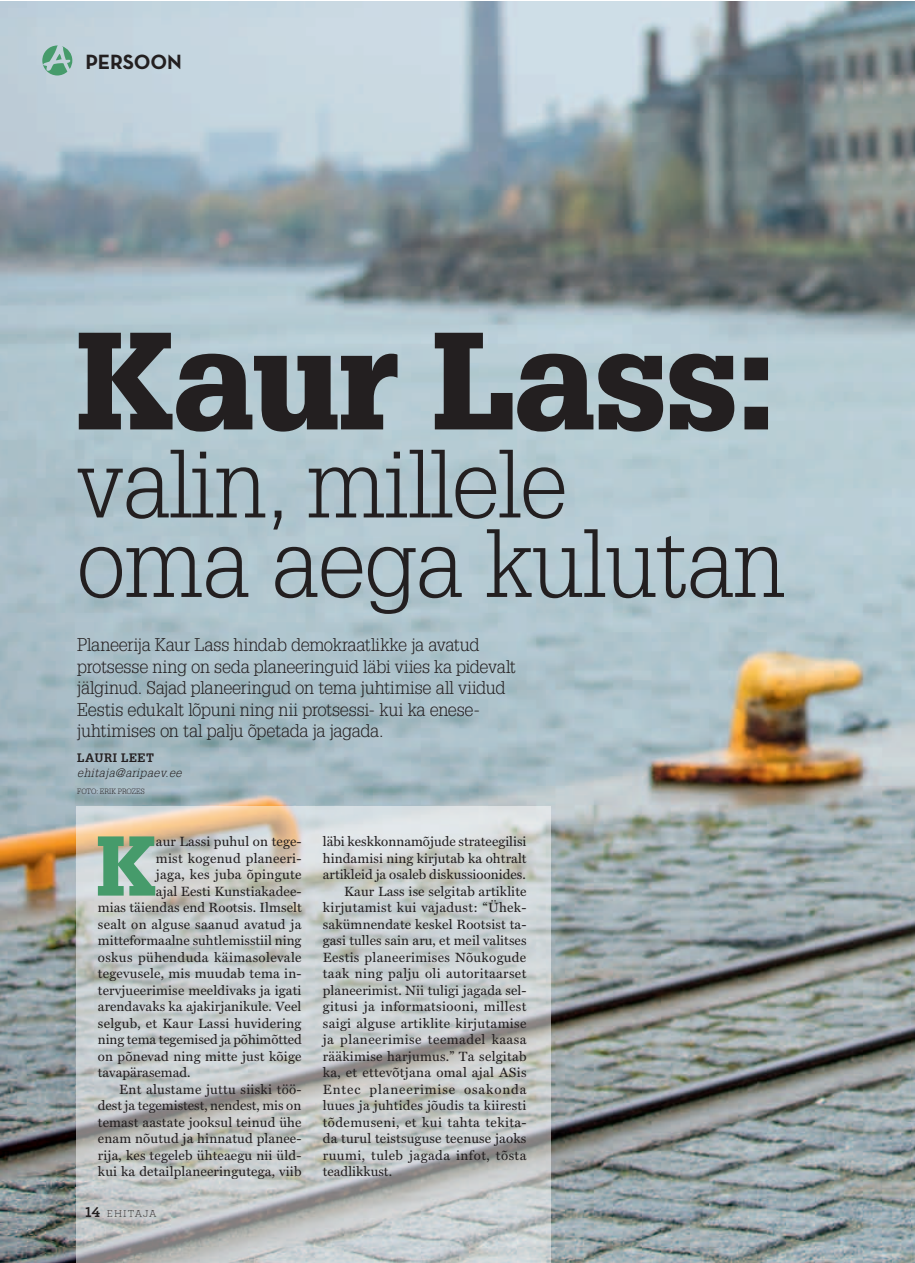
<style>
.page{position:relative;width:915px;height:1263px;background:#fff}
.page>*{position:absolute;margin:0;border:0;box-sizing:border-box;transform-origin:0 0}
.t1{font:900 135px "Glypha LT Std";letter-spacing:-.01em;color:#231f20}
.t2{font:300 94.5px/79.5px "Glypha LT Std";letter-spacing:-.01em;color:#231f20}
.t3{font:900 82.65px "Glypha LT Std";color:#469b6b}
.t4{font:700 21px "Neutra Text TF";letter-spacing:-.01em;color:#231f20}
.t5{font:300 18px/21.6px "Glypha LT Std";letter-spacing:-.01em;color:#231f20}
.t6{font:13.5px "Miller Text";letter-spacing:.01em;color:#231f20}
.t7{font:13.5px "Miller Text";letter-spacing:.03em;color:#231f20}
.t8{font:13.5px "Miller Text";letter-spacing:.035em;color:#231f20}
.t9{font:13.5px "Miller Text";letter-spacing:.065em;color:#231f20}
.t10{font:italic 300 12px "Glypha LT Std";letter-spacing:.04em;color:#231f20}
.t11{font:700 12px "Glypha LT Std";letter-spacing:.04em;color:#231f20}
.t12{font:300 10.5px "Archer";letter-spacing:.095em;color:#231f20}
.t13{font:300 7.5px "Glypha LT Std";color:#231f20}
.s1{font-weight:700;font-size:15px}
</style>
<div class="page">
<img style="left:0;top:1px;width:914px;height:1262px">
<svg style="left:77px;top:806px;width:474px;height:457px"></svg>
<svg style="left:42px;top:45px;width:30px;height:30px"></svg>
<h3 class="t4" style="left:85px;top:48px;width:98px">PERSOON</h3>
<h1 class="t1" style="left:77px;top:299px;width:699px">Kaur Lass:</h1>
<h2 class="t2" style="left:77px;top:446px;width:710px">valin, millele<br>oma aega kulutan</h2>
<p class="t5" style="left:77px;top:634px;width:440px">Planeerija Kaur Lass hindab demokraatlikke ja avatud protsesse ning on seda planeeringuid läbi viies ka pidevalt jälginud. Sajad planeeringud on tema juhtimise all viidud Eestis edukalt lõpuni ning nii protsessi- kui ka enese&shy;juhtimises on tal palju õpetada ja jagada.</p>
<p class="t11" style="left:77px;top:750px;width:78px">LAURI LEET</p>
<p class="t10" style="left:77px;top:766px;width:106px">ehitaja@aripaev.ee</p>
<p class="t13" style="left:77px;top:787px;width:69px">FOTO: ERIK PROZES</p>
<h3 class="t3" style="left:96px;top:816px;width:61px">K</h3>
<p class="t6" style="left:156px;top:833px;width:147px">aur Lassi puhul on tege-</p>
<p class="t6" style="left:156px;top:850px;width:147px">mist kogenud planeeri-</p>
<p class="t6" style="left:156px;top:866px;width:147px">jaga, kes juba õpingute</p>
<p class="t6" style="left:156px;top:883px;width:147px">ajal Eesti Kunstiakadee-</p>
<p class="t6" style="left:98px;top:899px;width:205px">mias täiendas end Rootsis. Ilmselt</p>
<p class="t6" style="left:98px;top:916px;width:205px">sealt on alguse saanud avatud ja</p>
<p class="t6" style="left:98px;top:932px;width:205px">mitteformaalne suhtlemisstiil ning</p>
<p class="t7" style="left:98px;top:949px;width:205px">oskus pühenduda käimasolevale</p>
<p class="t6" style="left:98px;top:965px;width:205px">tegevusele, mis muudab tema in-</p>
<p class="t6" style="left:98px;top:982px;width:205px">tervjueerimise meeldivaks ja igati</p>
<p class="t6" style="left:98px;top:998px;width:205px">arendavaks ka ajakirjanikule. Veel</p>
<p class="t6" style="left:98px;top:1015px;width:205px">selgub, et Kaur Lassi huvidering</p>
<p class="t6" style="left:98px;top:1031px;width:205px">ning tema tegemised ja põhimõtted</p>
<p class="t6" style="left:98px;top:1048px;width:205px">on põnevad ning mitte just kõige</p>
<p class="t6" style="left:98px;top:1064px;width:94px">tavapärasemad.</p>
<p class="t6" style="left:119px;top:1081px;width:184px">Ent alustame juttu siiski töö-</p>
<p class="t6" style="left:98px;top:1097px;width:205px">dest ja tegemistest, nendest, mis on</p>
<p class="t6" style="left:98px;top:1114px;width:205px">temast aastate jooksul teinud ühe</p>
<p class="t6" style="left:98px;top:1130px;width:205px">enam nõutud ja hinnatud planee-</p>
<p class="t6" style="left:98px;top:1147px;width:205px">rija, kes tegeleb ühteaegu nii üld-</p>
<p class="t6" style="left:98px;top:1163px;width:205px">kui ka detailplaneeringutega, viib</p>
<p class="t12" style="left:85px;top:1206px;width:73px"><span class="s1">14</span> EHITAJA</p>
<p class="t6" style="left:323px;top:833px;width:205px">läbi keskkonnamõjude strateegilisi</p>
<p class="t6" style="left:323px;top:850px;width:205px">hindamisi ning kirjutab ka ohtralt</p>
<p class="t6" style="left:323px;top:866px;width:204px">artikleid ja osaleb diskussioonides.</p>
<p class="t6" style="left:344px;top:883px;width:184px">Kaur Lass ise selgitab artiklite</p>
<p class="t6" style="left:323px;top:899px;width:205px">kirjutamist kui vajadust: “Ühek-</p>
<p class="t6" style="left:323px;top:916px;width:205px">sakümnendate keskel Rootsist ta-</p>
<p class="t6" style="left:323px;top:932px;width:205px">gasi tulles sain aru, et meil valitses</p>
<p class="t6" style="left:323px;top:949px;width:205px">Eestis planeerimises Nõukogude</p>
<p class="t6" style="left:323px;top:965px;width:205px">taak ning palju oli autoritaarset</p>
<p class="t6" style="left:323px;top:982px;width:205px">planeerimist. Nii tuligi jagada sel-</p>
<p class="t7" style="left:323px;top:998px;width:205px">gitusi ja informatsiooni, millest</p>
<p class="t6" style="left:323px;top:1015px;width:205px">saigi alguse artiklite kirjutamise</p>
<p class="t8" style="left:323px;top:1031px;width:205px">ja planeerimise teemadel kaasa</p>
<p class="t6" style="left:323px;top:1048px;width:205px">rääkimise harjumus.” Ta selgitab</p>
<p class="t6" style="left:323px;top:1064px;width:205px">ka, et ettevõtjana omal ajal ASis</p>
<p class="t9" style="left:323px;top:1081px;width:205px">Entec planeerimise osakonda</p>
<p class="t6" style="left:323px;top:1097px;width:205px">luues ja juhtides jõudis ta kiiresti</p>
<p class="t7" style="left:323px;top:1114px;width:205px">tõdemuseni, et kui tahta tekita-</p>
<p class="t6" style="left:323px;top:1130px;width:205px">da turul teistsuguse teenuse jaoks</p>
<p class="t8" style="left:323px;top:1147px;width:205px">ruumi, tuleb jagada infot, tõsta</p>
<p class="t6" style="left:323px;top:1163px;width:71px">teadlikkust.</p>
</div>
